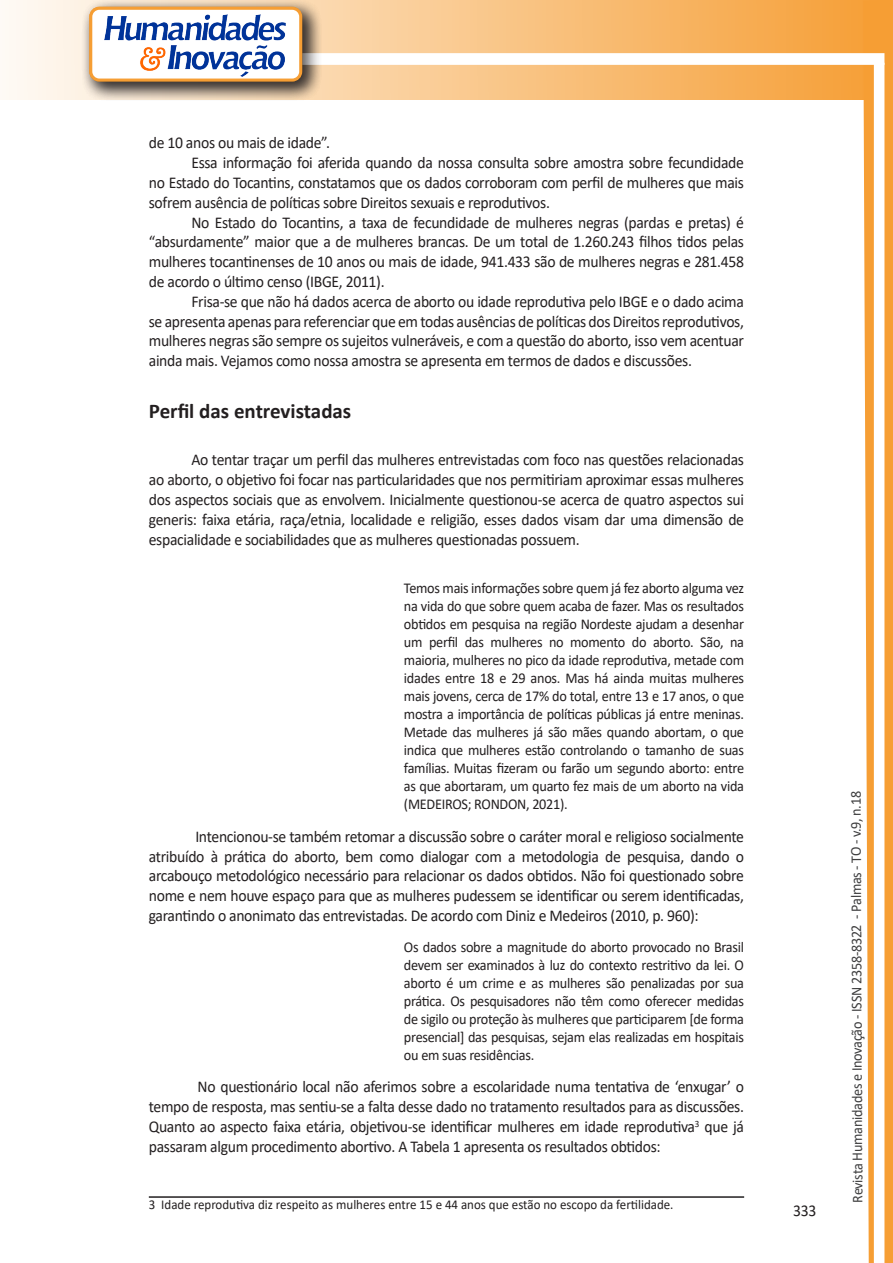
<style>
.page{position:relative;width:893px;height:1263px;background:#fff}
.page>*{position:absolute;margin:0;border:0;box-sizing:border-box;transform-origin:0 0}
.Titulo_2{font:700 21px "Calibri";color:#231f20}
.texto{font:16.5px/19.8px "Calibri";letter-spacing:-.02em;color:#231f20;text-align:justify;scale:.95 1}
.citacao{font:15px/18px "Calibri";letter-spacing:-.02em;color:#231f20;text-align:justify;scale:.95 1}
.t1{font:15px "Calibri";letter-spacing:-.025em;color:#3e3e3f;scale:.95 1}
.Rodapé{font:13.5px "Calibri";color:#231f20;scale:.96 1}
</style>
<div class="page">
<svg style="left:5px;top:0;width:858px;height:100px;background:#f9c484"></svg>
<div style="left:302px;top:53px;width:582px;height:12px;background:#fff;border:2px solid #fff"></div>
<svg style="left:863px;top:0;width:30px;height:1263px"></svg>
<div style="left:81px;top:0;width:241px;height:102px;background:#231f20;opacity:.75"></div>
<div style="left:91px;top:8px;width:210px;height:72px;background:#fff;border-radius:9px"></div>
<img style="left:104px;top:14px;width:181px;height:62px">
<div style="left:89px;top:7px;width:213px;height:75px;border:3px solid #f69e34;border-radius:9px"></div>
<hr style="left:149px;top:1196px;width:595px;height:2px;background:#231f20">
<p class="texto" style="left:149px;top:133px;width:192px">de 10 anos ou mais de idade”.</p>
<p class="texto" style="left:149px;top:152px;width:628px;text-indent:43px">Essa informação foi aferida quando da nossa consulta sobre amostra sobre fecundidade no Estado do Tocantins, constatamos que os dados corroboram com perfil de mulheres que mais sofrem ausência de políticas sobre Direitos sexuais e reprodutivos.</p>
<p class="texto" style="left:149px;top:212px;width:628px;text-indent:43px">No Estado do Tocantins, a taxa de fecundidade de mulheres negras (pardas e pretas) é “absurdamente” maior que a de mulheres brancas. De um total de 1.260.243 filhos tidos pelas mulheres tocantinenses de 10 anos ou mais de idade, 941.433 são de mulheres negras e 281.458 de acordo o último censo (IBGE, 2011).</p>
<p class="texto" style="left:149px;top:291px;width:628px;text-indent:43px">Frisa-se que não há dados acerca de aborto ou idade reprodutiva pelo IBGE e o dado acima se apresenta apenas para referenciar que em todas ausências de políticas dos Direitos reprodutivos, mulheres negras são sempre os sujeitos vulneráveis, e com a questão do aborto, isso vem acentuar ainda mais. Vejamos como nossa amostra se apresenta em termos de dados e discussões.</p>
<p class="Titulo_2" style="left:149px;top:397px;width:204px">Perfil das entrevistadas</p>
<p class="texto" style="left:149px;top:449px;width:628px;text-indent:43px">Ao tentar traçar um perfil das mulheres entrevistadas com foco nas questões relacionadas ao aborto, o objetivo foi focar nas particularidades que nos permitiriam aproximar essas mulheres dos aspectos sociais que as envolvem. Inicialmente questionou-se acerca de quatro aspectos sui generis: faixa etária, raça/etnia, localidade e religião, esses dados visam dar uma dimensão de espacialidade e sociabilidades que as mulheres questionadas possuem.</p>
<p class="citacao" style="left:404px;top:579px;width:360px">Temos mais informações sobre quem já fez aborto alguma vez na vida do que sobre quem acaba de fazer. Mas os resultados obtidos em pesquisa na região Nordeste ajudam a desenhar um perfil das mulheres no momento do aborto. São, na maioria, mulheres no pico da idade reprodutiva, metade com idades entre 18 e 29 anos. Mas há ainda muitas mulheres mais jovens, cerca de 17% do total, entre 13 e 17 anos, o que mostra a importância de políticas públicas já entre meninas.<br>Metade das mulheres já são mães quando abortam, o que indica que mulheres estão controlando o tamanho de suas famílias. Muitas fizeram ou farão um segundo aborto: entre as que abortaram, um quarto fez mais de um aborto na vida (MEDEIROS; RONDON, 2021).</p>
<p class="texto" style="left:149px;top:826px;width:628px;text-indent:47px">Intencionou-se também retomar a discussão sobre o caráter moral e religioso socialmente atribuído à prática do aborto, bem como dialogar com a metodologia de pesquisa, dando o arcabouço metodológico necessário para relacionar os dados obtidos. Não foi questionado sobre nome e nem houve espaço para que as mulheres pudessem se identificar ou serem identificadas, garantindo o anonimato das entrevistadas. De acordo com Diniz e Medeiros (2010, p. 960):</p>
<p class="citacao" style="left:404px;top:937px;width:360px">Os dados sobre a magnitude do aborto provocado no Brasil devem ser examinados à luz do contexto restritivo da lei. O aborto é um crime e as mulheres são penalizadas por sua prática. Os pesquisadores não têm como oferecer medidas de sigilo ou proteção às mulheres que participarem [de forma presencial] das pesquisas, sejam elas realizadas em hospitais ou em suas residências.</p>
<p class="texto" style="left:149px;top:1076px;width:628px;text-indent:49px">No questionário local não aferimos sobre a escolaridade numa tentativa de ‘enxugar’ o tempo de resposta, mas sentiu-se a falta desse dado no tratamento resultados para as discussões.<br>Quanto ao aspecto faixa etária, objetivou-se identificar mulheres em idade reprodutiva<sup>3</sup> que já passaram algum procedimento abortivo. A Tabela 1 apresenta os resultados obtidos:</p>
<p class="Rodapé" style="left:149px;top:1195px;width:548px">3 Idade reprodutiva diz respeito as mulheres entre 15 e 44 anos que estão no escopo da fertilidade.</p>
<p class="texto" style="left:793px;top:1200px;width:26px">333</p>
<p class="t1" style="left:846px;top:1203px;width:435px;rotate:-90deg">Revista Humanidades e Inovação - ISSN 2358-8322 - Palmas - TO - v.9, n.18</p>
</div>
